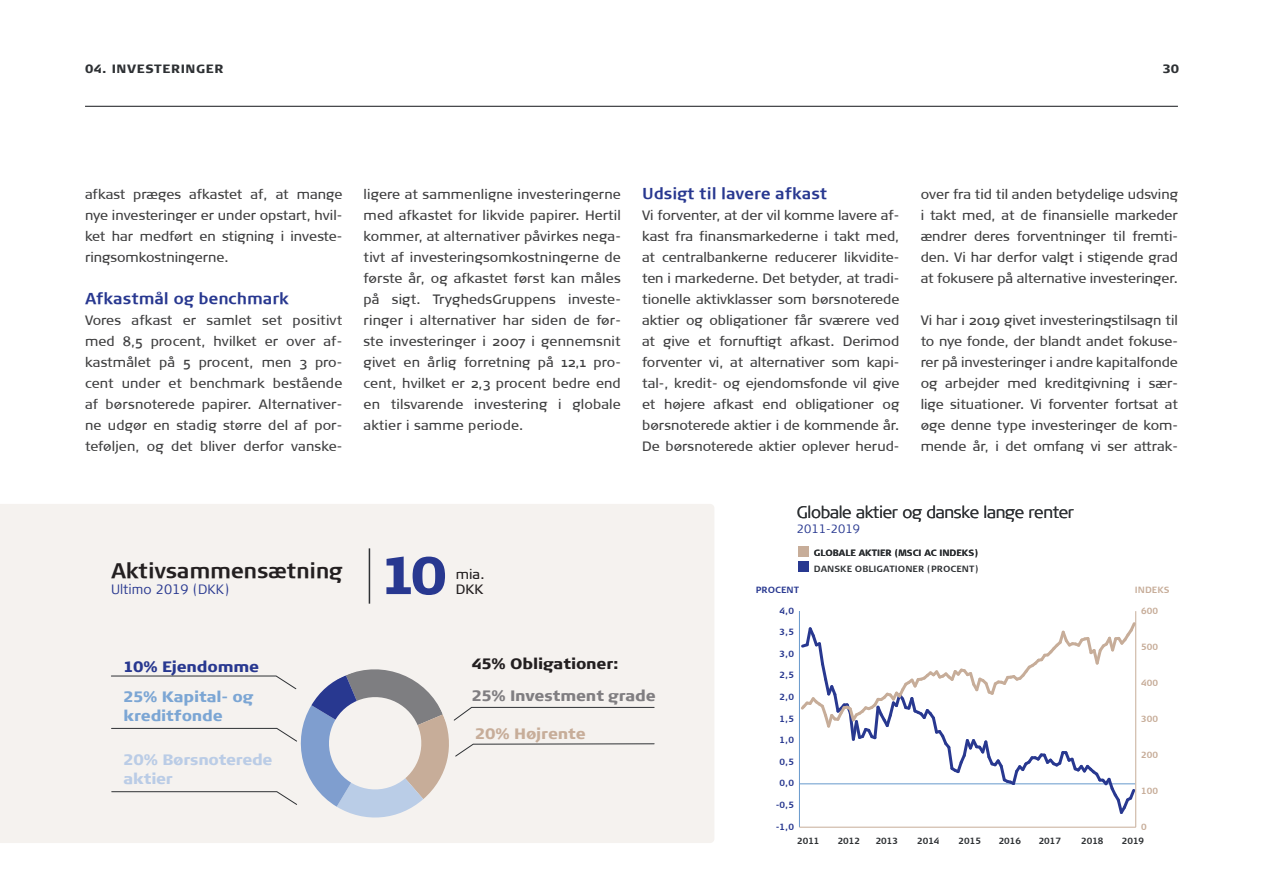
<style>
.page{position:relative;width:1263px;height:893px;background:#fff}
.page>*{position:absolute;margin:0;border:0;box-sizing:border-box;transform-origin:0 0}
.t1{font:900 52.5px "TRYG Column";color:#283890}
.t2{font:21px "TRYG Bold";letter-spacing:-.02em;color:#231f20}
.t3{font:300 16.5px "TRYG Column";letter-spacing:-.02em;color:#2e3134}
.t4{font:15.75px "TRYG Bold";letter-spacing:-.01em;color:#283890}
.t5{font:900 15px/19.5px "TRYG Column";letter-spacing:-.01em;color:#7ca6d4}
.t6{font:900 15px/19.5px "TRYG Column";letter-spacing:-.02em;color:#bacce6}
.t7{font:900 15px "TRYG Column";letter-spacing:-.01em;color:#807e81}
.t8{font:900 15px "TRYG Column";letter-spacing:-.01em;color:#231f20}
.t9{font:900 15px "TRYG Column";letter-spacing:-.015em;color:#283890}
.t10{font:900 15px "TRYG Column";letter-spacing:-.01em;color:#c7ad99}
.t11{font:13.5px/21px "TRYG Book";color:#3e3e3f;text-align:justify}
.t12{font:300 13.5px "TRYG Column";color:#283890}
.t13{font:13.5px/15px "TRYG Column";color:#231f20}
.t14{font:900 12px "TRYG Column";letter-spacing:.05em;color:#2e3134}
.t15{font:300 12px "TRYG Column";color:#283890}
.t16{font:700 9px "TRYG Column";color:#2e3134}
.t17{font:700 9px "TRYG Column";color:#283890}
.t18{font:700 9px "TRYG Column";color:#c7ad99}
</style>
<div class="page">
<div style="left:0;top:504px;width:714px;height:339px;background:#f5f2ef"></div>
<div style="left:798px;top:561px;width:11px;height:11px;background:#283890"></div>
<div style="left:798px;top:546px;width:11px;height:10px;background:#c7ad99"></div>
<hr style="left:799px;top:611px;width:1px;height:216px;background:#6799cc">
<hr style="left:799px;top:827px;width:337px;height:1px;background:#c7ad99">
<hr style="left:1135px;top:611px;width:1px;height:216px;background:#c7ad99">
<svg style="left:800px;top:620px;width:337px;height:196px"></svg>
<hr style="left:369px;top:548px;width:1px;height:56px;background:#2e3134">
<svg style="left:111px;top:661px;width:543px;height:162px"></svg>
<hr style="left:85px;top:106px;width:1093px;height:1px;background:#2e3134">
<p class="t14" style="left:85px;top:61px;width:140px">04. INVESTERINGER</p>
<p class="t14" style="left:1163px;top:61px;width:18px">30</p>
<p class="t11" style="left:85px;top:184px;width:259px">afkast præges afkastet af, at mange nye investeringer er under opstart, hvil&shy;ket har medført en stigning i investe&shy;ringsomkostningerne.</p>
<p class="t4" style="left:85px;top:289px;width:205px">Afkastmål og benchmark</p>
<p class="t11" style="left:85px;top:310px;width:259px">Vores afkast er samlet set positivt med 8,5 procent, hvilket er over af&shy;kastmålet på 5 procent, men 3 pro&shy;cent under et benchmark bestående af børsnoterede papirer. Alternativer&shy;ne udgør en stadig større del af por&shy;teføljen, og det bliver derfor vanske-</p>
<h2 class="t2" style="left:111px;top:558px;width:233px">Aktivsammensætning</h2>
<p class="t12" style="left:111px;top:582px;width:120px">Ultimo 2019 (DKK)</p>
<p class="t11" style="left:364px;top:184px;width:259px">ligere at sammenligne investeringerne med afkastet for likvide papirer. Hertil kommer, at alternativer påvirkes nega&shy;tivt af investeringsomkostningerne de første år, og afkastet først kan måles på sigt. TryghedsGruppens investe&shy;ringer i alternativer har siden de før&shy;ste investeringer i 2007 i gennemsnit givet en årlig forretning på 12,1 pro&shy;cent, hvilket er 2,3 procent bedre end en tilsvarende investering i globale aktier i samme periode.</p>
<p class="t4" style="left:642px;top:184px;width:187px">Udsigt til lavere afkast</p>
<p class="t11" style="left:642px;top:205px;width:259px">Vi forventer, at der vil komme lavere af&shy;kast fra finansmarkederne i takt med, at centralbankerne reducerer likvidite&shy;ten i markederne. Det betyder, at tradi&shy;tionelle aktivklasser som børsnoterede aktier og obligationer får sværere ved at give et fornuftigt afkast. Derimod forventer vi, at alternativer som kapi&shy;tal-, kredit- og ejendomsfonde vil give et højere afkast end obligationer og børsnoterede aktier i de kommende år.<br>De børsnoterede aktier oplever herud-</p>
<p class="t11" style="left:921px;top:184px;width:259px">over fra tid til anden betydelige udsving i takt med, at de finansielle markeder ændrer deres forventninger til fremti&shy;den. Vi har derfor valgt i stigende grad at fokusere på alternative investeringer.</p>
<p class="t11" style="left:921px;top:310px;width:259px;text-align:left">Vi har i 2019 givet investeringstilsagn til to nye fonde, der blandt andet fokuse&shy;rer på investeringer i andre kapitalfonde og arbejder med kreditgivning i sær&shy;lige situationer. Vi forventer fortsat at øge denne type investeringer de kom&shy;mende år, i det omfang vi ser attrak-</p>
<h1 class="t1" style="left:381px;top:542px;width:67px">10</h1>
<p class="t13" style="left:456px;top:566px;width:30px">mia.<br>DKK</p>
<p class="t3" style="left:797px;top:503px;width:279px">Globale aktier og danske lange renter</p>
<p class="t15" style="left:797px;top:522px;width:65px">2011-2019</p>
<p class="t16" style="left:814px;top:563px;width:166px">DANSKE OBLIGATIONER (PROCENT)</p>
<p class="t16" style="left:814px;top:548px;width:166px">GLOBALE AKTIER (MSCI AC INDEKS)</p>
<p class="t17" style="left:756px;top:584px;width:45px">PROCENT</p>
<p class="t17" style="left:779px;top:605px;width:16px">4,0</p>
<p class="t17" style="left:779px;top:627px;width:16px">3,5</p>
<p class="t18" style="left:1135px;top:584px;width:36px">INDEKS</p>
<p class="t18" style="left:1141px;top:606px;width:19px">600</p>
<p class="t9" style="left:124px;top:658px;width:137px">10% Ejendomme</p>
<p class="t8" style="left:472px;top:654px;width:148px">45% Obligationer:</p>
<p class="t7" style="left:472px;top:686px;width:185px">25% Investment grade</p>
<p class="t5" style="left:124px;top:686px;width:131px">25% Kapital- og kreditfonde</p>
<p class="t6" style="left:124px;top:749px;width:150px">20% Børsnoterede aktier</p>
<p class="t10" style="left:475px;top:724px;width:112px">20% Højrente</p>
<p class="t17" style="left:779px;top:648px;width:16px">3,0</p>
<p class="t17" style="left:779px;top:670px;width:16px">2,5</p>
<p class="t17" style="left:779px;top:692px;width:16px">2,0</p>
<p class="t17" style="left:779px;top:713px;width:16px">1,5</p>
<p class="t17" style="left:779px;top:735px;width:16px">1,0</p>
<p class="t17" style="left:779px;top:756px;width:16px">0,5</p>
<p class="t17" style="left:779px;top:778px;width:16px">0,0</p>
<p class="t17" style="left:776px;top:800px;width:20px">-0,5</p>
<p class="t17" style="left:776px;top:821px;width:20px">-1,0</p>
<p class="t18" style="left:1141px;top:642px;width:19px">500</p>
<p class="t18" style="left:1141px;top:678px;width:19px">400</p>
<p class="t18" style="left:1141px;top:714px;width:19px">300</p>
<p class="t18" style="left:1141px;top:750px;width:19px">200</p>
<p class="t18" style="left:1141px;top:786px;width:19px">100</p>
<p class="t18" style="left:1141px;top:822px;width:7px">0</p>
<p class="t16" style="left:797px;top:835px;width:24px">2011</p>
<p class="t16" style="left:838px;top:835px;width:24px">2012</p>
<p class="t16" style="left:876px;top:835px;width:24px">2013</p>
<p class="t16" style="left:917px;top:835px;width:24px">2014</p>
<p class="t16" style="left:959px;top:835px;width:24px">2015</p>
<p class="t16" style="left:999px;top:835px;width:24px">2016</p>
<p class="t16" style="left:1039px;top:835px;width:24px">2017</p>
<p class="t16" style="left:1081px;top:835px;width:24px">2018</p>
<p class="t16" style="left:1122px;top:835px;width:24px">2019</p>
</div>
